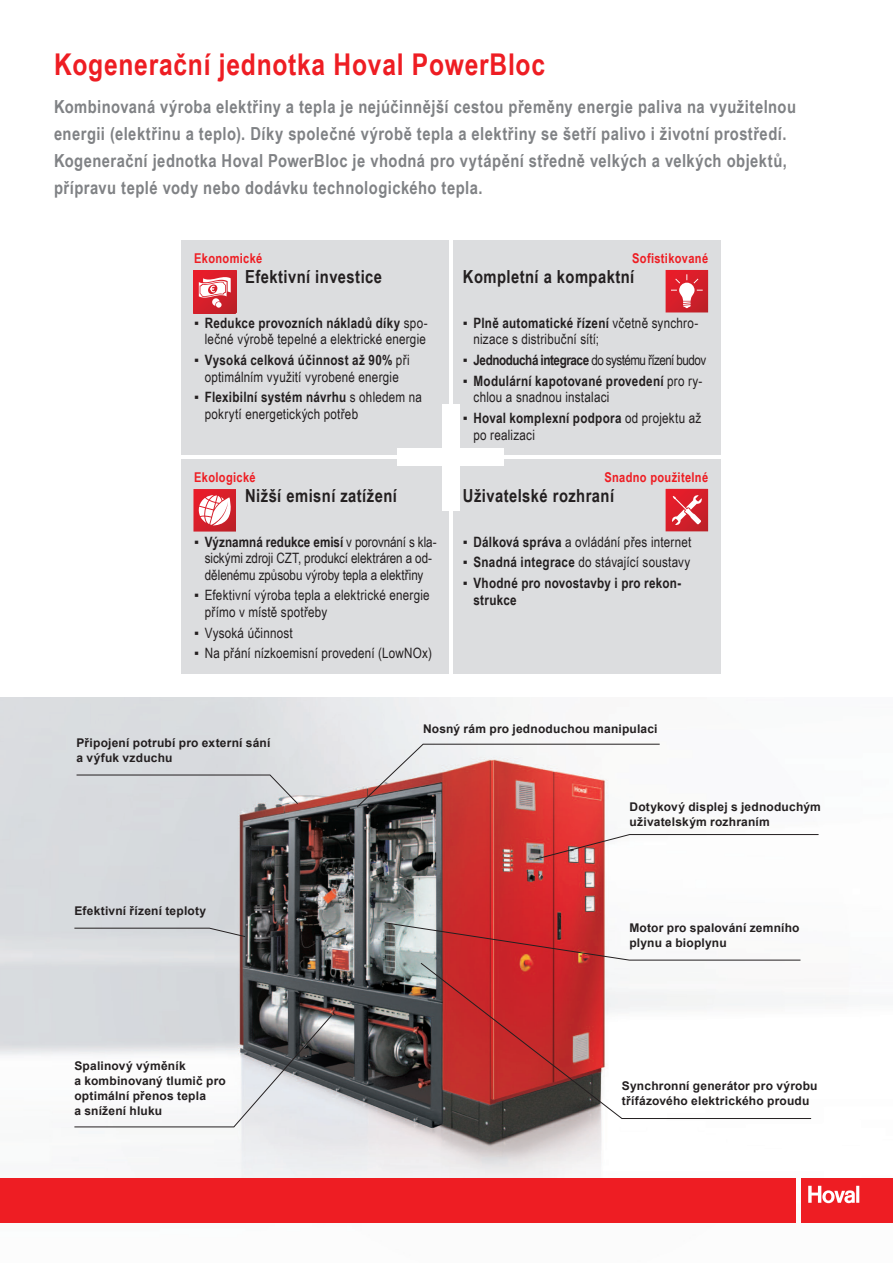
<style>
.page{position:relative;width:893px;height:1263px;background:#fff}
.page>*{position:absolute;margin:0;border:0;box-sizing:border-box;transform-origin:0 0}
.Headline{font:700 30px "Arial Narrow";letter-spacing:.025em;color:#ee1d23}
.Introduction{font:700 18px/27px "Arial Narrow";letter-spacing:.025em;color:#808285}
.Vorteil_Head{font:700 18px "Arial Narrow";letter-spacing:.025em;color:#231f20}
.t1{font:14.25px/16.5px "Arial Narrow";letter-spacing:.015em;color:#231f20}
.t2{font:14.25px/16.5px "Arial Narrow";letter-spacing:-.005em;color:#231f20;text-align:center}
.t3{font:14.25px "Arial Narrow";letter-spacing:-.035em;color:#231f20}
.t4{font:700 14.25px/16.5px "Arial Narrow";letter-spacing:.02em;color:#231f20}
.Feature_Head{font:700 13.5px "Arial Narrow";letter-spacing:.025em;color:#ee1d23}
.Schnittbeschreibung{font:700 12px/15px "Arial";letter-spacing:.015em;color:#231f20}
.s1{font-weight:700}
.s2{font-weight:400}
</style>
<div class="page">
<div style="left:181px;top:459px;width:268px;height:215px;background:#dcdddf"></div>
<div style="left:453px;top:240px;width:268px;height:215px;background:#dcdddf"></div>
<div style="left:453px;top:459px;width:268px;height:215px;background:#dcdddf"></div>
<div style="left:181px;top:240px;width:268px;height:215px;background:#dcdddf"></div>
<div style="left:442px;top:404px;width:17px;height:106px;background:#fff"></div>
<div style="left:398px;top:449px;width:106px;height:17px;background:#fff"></div>
<img style="left:193px;top:271px;width:43px;height:42px">
<svg style="left:199px;top:276px;width:32px;height:32px"></svg>
<img style="left:666px;top:270px;width:42px;height:42px">
<svg style="left:671px;top:274px;width:32px;height:34px"></svg>
<img style="left:666px;top:489px;width:42px;height:42px">
<svg style="left:672px;top:495px;width:30px;height:30px"></svg>
<img style="left:193px;top:489px;width:43px;height:42px">
<svg style="left:198px;top:495px;width:35px;height:30px"></svg>
<img style="left:0;top:697px;width:893px;height:526px">
<svg style="left:420px;top:962px;width:392px;height:157px"></svg>
<svg style="left:384px;top:922px;width:417px;height:39px"></svg>
<svg style="left:535px;top:834px;width:284px;height:26px"></svg>
<svg style="left:356px;top:743px;width:304px;height:65px"></svg>
<svg style="left:76px;top:774px;width:223px;height:31px;background:#d1d3d6"></svg>
<svg style="left:74px;top:927px;width:172px;height:10px;background:#c0c1c5"></svg>
<svg style="left:74px;top:1014px;width:259px;height:114px"></svg>
<div style="left:802px;top:1178px;width:91px;height:44px;background:#ee1d23"></div>
<div style="left:0;top:1178px;width:795px;height:44px;background:#ee1d23"></div>
<svg style="left:808px;top:1186px;width:51px;height:17px"></svg>
<p class="Headline" style="left:54px;top:42px;width:493px">Kogenerační jednotka Hoval PowerBloc</p>
<p class="Introduction" style="left:54px;top:92px;width:744px">Kombinovaná výroba elektřiny a tepla je nejúčinnější cestou přeměny energie paliva na využitelnou energii (elektřinu a teplo). Díky společné výrobě tepla a elektřiny se šetří palivo i životní prostředí.<br>Kogenerační jednotka Hoval PowerBloc je vhodná pro vytápění středně velkých a velkých objektů, přípravu teplé vody nebo dodávku technologického tepla.</p>
<p class="Feature_Head" style="left:194px;top:248px;width:70px">Ekonomické</p>
<p class="Feature_Head" style="left:632px;top:248px;width:78px">Sofistikované</p>
<p class="Vorteil_Head" style="left:245px;top:263px;width:138px">Efektivní investice</p>
<p class="Vorteil_Head" style="left:463px;top:263px;width:173px">Kompletní a kompaktní</p>
<p class="t1" style="left:194px;top:314px;width:235px;text-align:right">▪ <span class="s1">Redukce provozních nákladů díky</span> spo&shy;lečné výrobě tepelné a elektrické energie</p>
<p class="t1" style="left:194px;top:351px;width:217px;text-align:center">▪ <span class="s1">Vysoká celková účinnost až 90%</span> při optimálním využití vyrobené energie</p>
<p class="t1" style="left:205px;top:388px;width:219px;text-indent:-11px">▪ <span class="s1">Flexibilní systém návrhu</span> s ohledem na pokrytí energetických potřeb</p>
<p class="t1" style="left:473px;top:314px;width:226px;text-indent:-11px">▪ <span class="s1">Plně automatické řízení</span> včetně synchro&shy;nizace s distribuční sítí;</p>
<p class="t3" style="left:463px;top:350px;width:245px">▪ <span class="s1">Jednoduchá integrace</span> do systému řízení budov</p>
<p class="t1" style="left:473px;top:372px;width:230px;text-indent:-11px">▪ <span class="s1">Modulární kapotované provedení</span> pro ry&shy;chlou a snadnou instalaci</p>
<p class="t1" style="left:473px;top:409px;width:229px;text-indent:-11px">▪ <span class="s1">Hoval komplexní podpora</span> od projektu až po realizaci</p>
<p class="Feature_Head" style="left:194px;top:467px;width:63px">Ekologické</p>
<p class="Feature_Head" style="left:604px;top:467px;width:105px">Snadno použitelné</p>
<p class="Vorteil_Head" style="left:245px;top:482px;width:153px">Nižší emisní zatížení</p>
<p class="Vorteil_Head" style="left:463px;top:482px;width:153px">Uživatelské rozhraní</p>
<p class="t2" style="left:194px;top:533px;width:244px">▪ <span class="s1">Významná redukce emisí</span> v porovnání s kla&shy;sickými zdroji CZT, produkcí elektráren a od&shy;dělenému způsobu výroby tepla a elektřiny</p>
<p class="t1" style="left:205px;top:587px;width:226px;text-indent:-11px">▪ Efektivní výroba tepla a elektrické energie přímo v místě spotřeby</p>
<p class="t1" style="left:194px;top:624px;width:100px">▪ Vysoká účinnost</p>
<p class="t1" style="left:194px;top:645px;width:239px">▪ Na přání nízkoemisní provedení (LowNOx)</p>
<p class="t1" style="left:463px;top:533px;width:230px">▪ <span class="s1">Dálková správa</span> a ovládání přes internet</p>
<p class="t1" style="left:463px;top:554px;width:229px">▪ <span class="s1">Snadná integrace</span> do stávající soustavy</p>
<p class="t4" style="left:473px;top:574px;width:209px;text-indent:-11px"><span class="s2">▪</span> Vhodné pro novostavby i pro rekon&shy;strukce</p>
<p class="Schnittbeschreibung" style="left:77px;top:735px;width:195px">Připojení potrubí pro externí sání a výfuk vzduchu</p>
<p class="Schnittbeschreibung" style="left:74px;top:903px;width:133px">Efektivní řízení teploty</p>
<p class="Schnittbeschreibung" style="left:74px;top:1058px;width:153px">Spalinový výměník<br>a kombinovaný tlumič pro optimální přenos tepla<br>a snížení hluku</p>
<p class="Schnittbeschreibung" style="left:423px;top:722px;width:236px">Nosný rám pro jednoduchou manipulaci</p>
<p class="Schnittbeschreibung" style="left:630px;top:800px;width:193px">Dotykový displej s jednoduchým uživatelským rozhraním</p>
<p class="Schnittbeschreibung" style="left:629px;top:920px;width:172px">Motor pro spalování zemního plynu a bioplynu</p>
<p class="Schnittbeschreibung" style="left:622px;top:1078px;width:197px">Synchronní generátor pro výrobu třífázového elektrického proudu</p>
</div>
